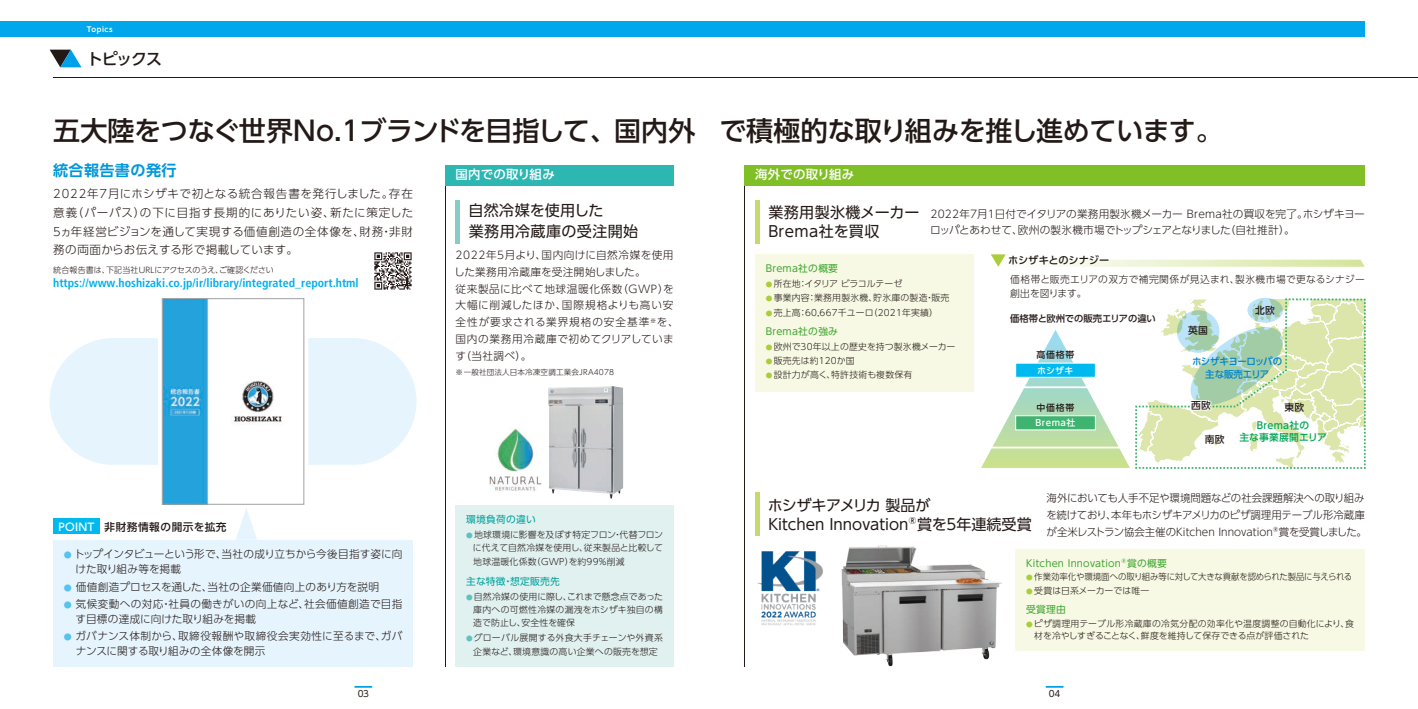
<style>
.page{position:relative;width:1418px;height:709px;background:#fff}
.page>*{position:absolute;margin:0;border:0;box-sizing:border-box;transform-origin:0 0}
.t1{font:500 27px "UD Shin Go Pro";letter-spacing:-.015em;color:#231916}
.t2{font:500 16px "UD Shin Go Pro";letter-spacing:-.06em;color:#231916}
.t3{font:15px/21.2px "UD Shin Go Pro";letter-spacing:.025em;color:#231916}
.t4{font:15px/19.5px "UD Shin Go Pro";color:#231916}
.t5{font:700 15px "UD Shin Go Pro De";letter-spacing:.025em;color:#0098db}
.t6{font:500 12.38px "UD Shin Go Pro";letter-spacing:.02em;color:#fff}
.t7{font:700 condensed 12px "Frutiger";color:#00afec}
.t8{font:300 11.5px/18.6px "UD Shin Go Pro";letter-spacing:.03em;color:#231916;text-align:justify}
.t9{font:300 10.62px/16.9px "UD Shin Go Pro";letter-spacing:.005em;color:#231916}
.t10{font:300 10.62px/16.9px "UD Shin Go Pro";letter-spacing:.05em;color:#231916}
.t11{font:300 10.62px/15.1px "UD Shin Go Pro";letter-spacing:.025em;color:#231916}
.t12{font:500 10.62px "UD Shin Go Pro";letter-spacing:.05em;color:#231916}
.t13{font:500 10.12px "UD Shin Go Pro";letter-spacing:-.005em;color:#231916}
.t14{font:9.75px "UD Shin Go Pro";letter-spacing:.025em;color:#41a631}
.t15{font:300 9.75px/13.2px "UD Shin Go Pro";letter-spacing:.03em;color:#231916}
.t16{font:9.75px "UD Shin Go Pro";letter-spacing:.025em;color:#00a19b}
.t17{font:500 9.75px/12.4px "UD Shin Go Pro";letter-spacing:-.03em;color:#0084ca;text-align:center}
.t18{font:500 9.75px/12.4px "UD Shin Go Pro";letter-spacing:.025em;color:#00a558;text-align:center}
.t19{font:500 9.75px "UD Shin Go Pro";letter-spacing:.025em;color:#231916}
.t20{font:500 9.25px "UD Shin Go Pro";letter-spacing:-.005em;color:#231916}
.t21{font:300 8.88px/13.2px "UD Shin Go Pro";letter-spacing:.015em;color:#231916;text-align:justify}
.t22{font:300 8.88px "UD Shin Go Pro";letter-spacing:-.025em;color:#231916;scale:.95 1}
.t23{font:300 8.88px "UD Shin Go Pro";letter-spacing:-.005em;color:#231916}
.t24{font:500 8.88px "UD Shin Go Pro";letter-spacing:.05em;color:#fff}
.t25{font:500 8.88px "UD Shin Go Pro";letter-spacing:.1em;color:#231916}
.t26{font:8.88px "UD Shin Go Pro";color:#231916}
.t27{font:300 8px "UD Shin Go Pro";letter-spacing:.005em;color:#231916}
.t28{font:300 7.5px "UD Shin Go Pro";letter-spacing:.025em;color:#231916}
.t29{font:700 7.12px "UD Shin Go Pro De";letter-spacing:.075em;color:#fff}
.s1{color:#fff}
.s2{font-size:8px;color:#55c3f1}
.s3{font-size:6.62px;color:#61c1be}
.s4{font-size:6.62px;color:#aace37}
</style>
<div class="page">
<img style="left:841px;top:545px;width:178px;height:122px">
<div style="left:1015px;top:549px;width:349px;height:101px;background:#f7f9e4"></div>
<div style="left:53px;top:539px;width:360px;height:127px;background:#e6f4fd"></div>
<div style="left:50px;top:338px;width:366px;height:127px;background:#e6f4fd;border-radius:63px"></div>
<div style="left:455px;top:505px;width:218px;height:161px;background:#e0f1f0"></div>
<div style="left:455px;top:200px;width:5px;height:43px;background:#85ccc9"></div>
<hr style="left:445px;top:165px;width:1px;height:501px;background:#231916">
<hr style="left:755px;top:200px;width:4px;height:43px;background:#c2da6f">
<hr style="left:744px;top:165px;width:1px;height:501px;background:#231916">
<hr style="left:755px;top:493px;width:4px;height:43px;background:#c2da6f">
<div style="left:53px;top:519px;width:46px;height:15px;background:#00b9ef"></div>
<img style="left:489px;top:429px;width:53px;height:62px">
<div style="left:755px;top:254px;width:218px;height:138px;background:#f7f9e4"></div>
<img style="left:757px;top:551px;width:66px;height:75px">
<svg style="left:236px;top:508px;width:21px;height:31px"></svg>
<svg style="left:991px;top:254px;width:373px;height:13px"></svg>
<div style="left:744px;top:165px;width:620px;height:20px;background:#80bf26"></div>
<div style="left:445px;top:165px;width:228px;height:20px;background:#2db7b3"></div>
<svg style="left:981px;top:297px;width:385px;height:172px"></svg>
<img style="left:374px;top:252px;width:38px;height:38px">
<img style="left:548px;top:386px;width:75px;height:112px">
<svg style="left:158px;top:334px;width:150px;height:135px"></svg>
<img style="left:164px;top:300px;width:138px;height:202px">
<div style="left:162px;top:298px;width:142px;height:206px;border:1px solid #a0a0a1"></div>
<svg style="left:1045px;top:686px;width:18px;height:1px"></svg>
<svg style="left:354px;top:686px;width:18px;height:1px"></svg>
<div style="left:0;top:21px;width:1364px;height:16px;background:#00a7ea"></div>
<hr style="left:53px;top:78px;width:1364px;height:1px;background:#231916">
<svg style="left:50px;top:50px;width:31px;height:17px"></svg>
<p class="t29" style="left:87px;top:23px;width:27px">Topics</p>
<h2 class="t2" style="left:87px;top:45px;width:77px">トピックス</h2>
<h1 class="t1" style="left:53px;top:109px;width:1171px">五大陸をつなぐ世界No.1ブランドを目指して、国内外 で積極的な取り組みを推し進めています。</h1>
<h3 class="t5" style="left:53px;top:158px;width:125px">統合報告書の発行</h3>
<p class="t8" style="left:53px;top:184px;width:361px">2022年7月にホシザキで初となる統合報告書を発行しました。存在意義（パーパス）の下に目指す長期的にありたい姿、新たに策定した5ヵ年経営ビジョンを通して実現する価値創造の全体像を、財務・非財務の両面からお伝えする形で掲載しています。</p>
<p class="t27" style="left:53px;top:263px;width:222px">統合報告書は、下記当社URLにアクセスのうえ、ご確認ください</p>
<h3 class="t7" style="left:53px;top:276px;width:307px">https://www.hoshizaki.co.jp/ir/library/integrated_report.html</h3>
<p class="t12" style="left:58px;top:518px;width:169px"><span class="s1">POINT</span> 非財務情報の開示を拡充</p>
<p class="t9" style="left:76px;top:546px;width:328px;line-height:15.1px;text-indent:-12px"><span class="s2">●</span> トップインタビューという形で、当社の成り立ちから今後目指す姿に向けた取り組み等を掲載</p>
<p class="t11" style="left:64px;top:578px;width:317px"><span class="s2">●</span> 価値創造プロセスを通した、当社の企業価値向上のあり方を説明</p>
<p class="t11" style="left:76px;top:596px;width:328px;text-indent:-12px"><span class="s2">●</span> 気候変動への対応・社員の働きがいの向上など、社会価値創造で目指す目標の達成に向けた取り組みを掲載</p>
<p class="t9" style="left:76px;top:628px;width:328px;line-height:15.1px;text-indent:-12px"><span class="s2">●</span> ガバナンス体制から、取締役報酬や取締役会実効性に至るまで、ガバナンスに関する取り組みの全体像を開示</p>
<h3 class="t6" style="left:455px;top:164px;width:101px">国内での取り組み</h3>
<h3 class="t6" style="left:755px;top:164px;width:101px">海外での取り組み</h3>
<h3 class="t3" style="left:468px;top:199px;width:171px">自然冷媒を使用した<br>業務用冷蔵庫の受注開始</h3>
<p class="t9" style="left:930px;top:205px;width:436px">2022年7月1日付でイタリアの業務用製氷機メーカー Brema社の買収を完了。ホシザキヨーロッパとあわせて、欧州の製氷機市場でトップシェアとなりました（自社推計）。</p>
<h3 class="t3" style="left:768px;top:202px;width:152px;line-height:19.5px">業務用製氷機メーカー<br>Brema社を買収</h3>
<p class="t10" style="left:454px;top:246px;width:226px">2022年5月より、国内向けに自然冷媒を使用した業務用冷蔵庫を受注開始しました。<br>従来製品に比べて地球温暖化係数（GWP）を大幅に削減したほか、国際規格よりも高い安全性が要求される業界規格の安全基準<sup>※</sup>を、国内の業務用冷蔵庫で初めてクリアしています（当社調べ）。</p>
<p class="t28" style="left:455px;top:366px;width:160px">※ 一般社団法人日本冷凍空調工業会JRA4078</p>
<p class="t16" style="left:466px;top:511px;width:71px">環境負荷の違い</p>
<p class="t21" style="left:473px;top:527px;width:192px;text-indent:-7px"><span class="s3">●</span> 地球環境に影響を及ぼす特定フロン・代替フロンに代えて自然冷媒を使用し、従来製品と比較して地球温暖化係数（GWP）を約99％削減</p>
<p class="t16" style="left:466px;top:573px;width:95px">主な特徴・想定販売先</p>
<p class="t21" style="left:473px;top:589px;width:191px;text-indent:-7px"><span class="s3">●</span> 自然冷媒の使用に際し、これまで懸念点であった庫内への可燃性冷媒の漏洩をホシザキ独自の構造で防止し、安全性を確保</p>
<p class="t21" style="left:466px;top:631px;width:198px;text-align:center"><span class="s3">●</span> グローバル展開する外食大手チェーンや外資系企業など、環境意識の高い企業への販売を想定</p>
<p class="t14" style="left:765px;top:260px;width:74px">Brema社の概要</p>
<p class="t23" style="left:765px;top:276px;width:138px"><span class="s4">●</span> 所在地：イタリア ビラコルテーゼ</p>
<p class="t21" style="left:765px;top:291px;width:185px"><span class="s4">●</span> 事業内容：業務用製氷機、貯氷庫の製造・販売</p>
<p class="t21" style="left:765px;top:305px;width:174px"><span class="s4">●</span> 売上高：60,667千ユーロ（2021年実績）</p>
<p class="t14" style="left:765px;top:323px;width:74px">Brema社の強み</p>
<p class="t21" style="left:765px;top:339px;width:191px"><span class="s4">●</span> 欧州で30年以上の歴史を持つ製氷機メーカー</p>
<p class="t21" style="left:765px;top:353px;width:90px"><span class="s4">●</span> 販売先は約120か国</p>
<p class="t21" style="left:765px;top:368px;width:148px"><span class="s4">●</span> 設計力が高く、特許技術も複数保有</p>
<p class="t13" style="left:1008px;top:252px;width:103px">ホシザキとのシナジー</p>
<p class="t15" style="left:1010px;top:273px;width:356px">価格帯と販売エリアの双方で補完関係が見込まれ、製氷機市場で更なるシナジー創出を図ります。</p>
<p class="t20" style="left:1010px;top:311px;width:147px">価格帯と欧州での販売エリアの違い</p>
<p class="t25" style="left:1036px;top:347px;width:40px">高価格帯</p>
<p class="t24" style="left:1037px;top:363px;width:37px">ホシザキ</p>
<p class="t25" style="left:1036px;top:400px;width:40px">中価格帯</p>
<p class="t24" style="left:1035px;top:415px;width:41px">Brema社</p>
<p class="t19" style="left:1188px;top:322px;width:21px">英国</p>
<p class="t19" style="left:1255px;top:302px;width:21px">北欧</p>
<p class="t17" style="left:1191px;top:355px;width:92px">ホシザキヨーロッパの主な販売エリア</p>
<p class="t19" style="left:1191px;top:397px;width:21px">西欧</p>
<p class="t19" style="left:1204px;top:431px;width:21px">南欧</p>
<p class="t19" style="left:1284px;top:399px;width:21px">東欧</p>
<p class="t18" style="left:1239px;top:419px;width:89px">Brema社の<br>主な事業展開エリア</p>
<p class="t9" style="left:1046px;top:489px;width:322px">海外においても人手不足や環境問題などの社会課題解決への取り組みを続けており、本年もホシザキアメリカのピザ調理用テーブル形冷蔵庫が全米レストラン協会主催のKitchen Innovation®賞を受賞しました。</p>
<h3 class="t4" style="left:768px;top:495px;width:265px">ホシザキアメリカ 製品が<br>Kitchen Innovation®賞を5年連続受賞</h3>
<p class="t14" style="left:1026px;top:555px;width:142px">Kitchen Innovation®賞の概要</p>
<p class="t14" style="left:1026px;top:601px;width:41px">受賞理由</p>
<p class="t22" style="left:1026px;top:570px;width:345px"><span class="s4">●</span> 作業効率化や環境面への取り組み等に対して大きな貢献を認められた製品に与えられる</p>
<p class="t21" style="left:1026px;top:584px;width:125px"><span class="s4">●</span> 受賞は日系メーカーでは唯一</p>
<p class="t21" style="left:1034px;top:617px;width:321px;line-height:12.4px;text-indent:-8px"><span class="s4">●</span> ピザ調理用テーブル形冷蔵庫の冷気分配の効率化や温度調整の自動化により、食材を冷やしすぎることなく、鮮度を維持して保存できる点が評価された</p>
<p class="t26" style="left:358px;top:686px;width:13px">03</p>
<p class="t26" style="left:1048px;top:686px;width:13px">04</p>
</div>
